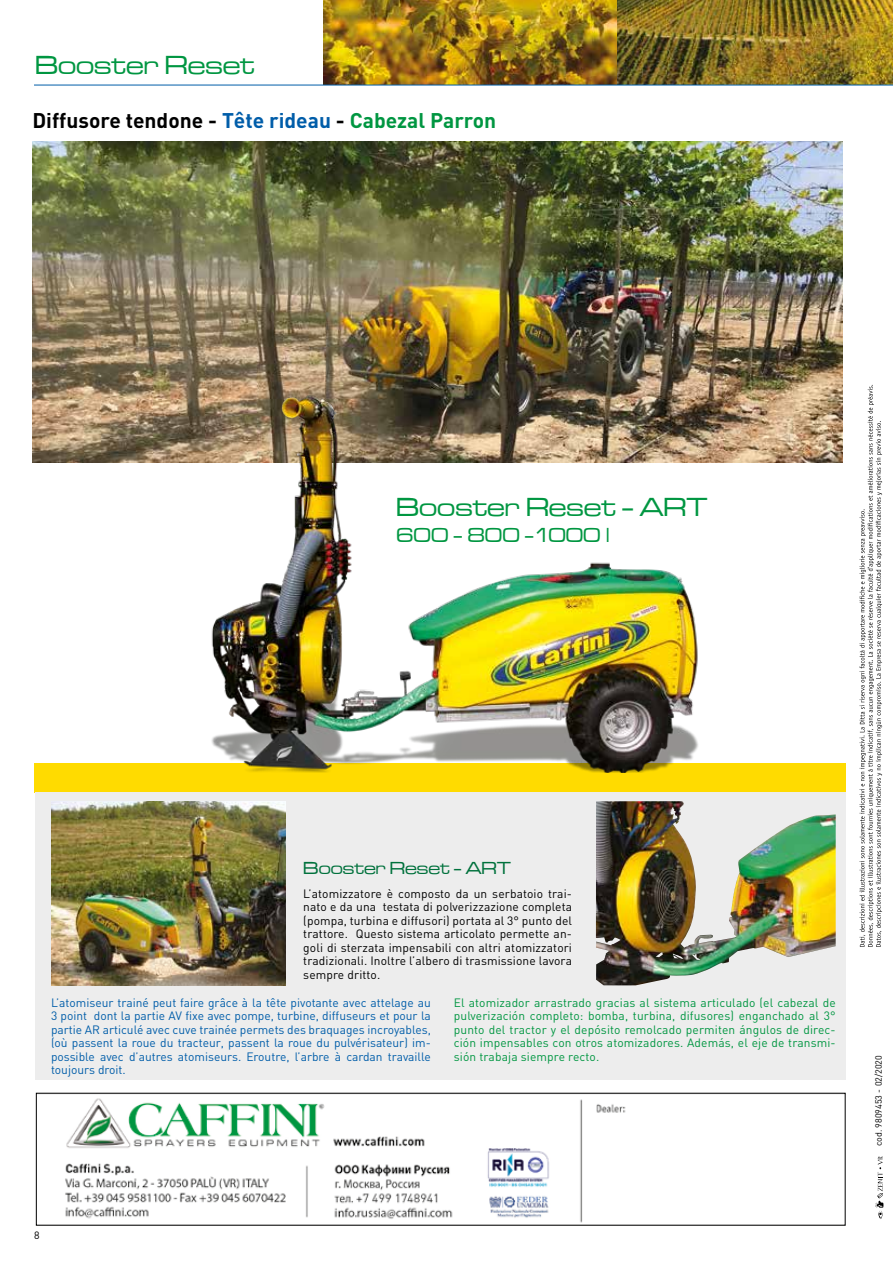
<style>
.page{position:relative;width:893px;height:1263px;background:#fff}
.page>*{position:absolute;margin:0;border:0;box-sizing:border-box;transform-origin:0 0}
.t1{font:500 expanded 27px "Microgramma Com";color:#009641}
.t2{font:700 21px "DIN";color:#000}
.t3{font:500 expanded 21px "Microgramma Com";color:#009641}
.t4{font:500 expanded 18px "Microgramma Com";color:#00713c}
.t5{font:12px/13.5px "DIN";color:#005da9;text-align:justify}
.t6{font:12px/13.5px "DIN";letter-spacing:.01em;color:#000;text-align:justify}
.t7{font:12px/13.5px "DIN";letter-spacing:.01em;color:#009641;text-align:justify}
.t8{font:10.5px "DIN";color:#000}
.t9{font:9px "DIN";color:#000}
.s1{color:#005da9}
.s2{color:#009641}
</style>
<div class="page">
<div style="left:34px;top:763px;width:811px;height:29px;background:#ffdb00"></div>
<div style="left:35px;top:792px;width:810px;height:288px;background:#ededed"></div>
<svg style="left:860px;top:385px;width:22px;height:562px"></svg>
<svg style="left:875px;top:1156px;width:8px;height:63px"></svg>
<img style="left:324px;top:0;width:569px;height:85px">
<hr style="left:34px;top:85px;width:859px;height:1px;background:#005da9">
<img style="left:65px;top:1098px;width:561px;height:125px">
<img style="left:32px;top:142px;width:811px;height:321px">
<img style="left:596px;top:801px;width:240px;height:184px">
<img style="left:51px;top:801px;width:235px;height:184px">
<img style="left:201px;top:389px;width:501px;height:383px">
<h1 class="t1" style="left:35px;top:48px;width:221px">Booster Reset</h1>
<h2 class="t2" style="left:32px;top:106px;width:465px">Diffusore tendone - <span class="s1">Tête rideau</span> - <span class="s2">Cabezal Parron</span></h2>
<h1 class="t1" style="left:396px;top:490px;width:312px">Booster Reset - ART</h1>
<h2 class="t3" style="left:396px;top:521px;width:215px">600 - 800 -1000 l</h2>
<h3 class="t4" style="left:303px;top:857px;width:209px">Booster Reset - ART</h3>
<p class="t6" style="left:303px;top:887px;width:270px">L’atomizzatore è composto da un serbatoio trai&shy;nato e da una testata di polverizzazione completa (pompa, turbina e diffusori) portata al 3° punto del trattore. Questo sistema articolato permette an&shy;goli di sterzata impensabili con altri atomizzatori tradizionali. Inoltre l’albero di trasmissione lavora sempre dritto.</p>
<p class="t5" style="left:51px;top:996px;width:381px">L’atomiseur trainé peut faire grâce à la tête pivotante avec attelage au 3 point dont la partie AV fixe avec pompe, turbine, diffuseurs et pour la partie AR articulé avec cuve trainée permets des braquages incroyables, (où passent la roue du tracteur, passent la roue du pulvérisateur) im&shy;possible avec d’autres atomiseurs. Eroutre, l’arbre à cardan travaille toujours droit.</p>
<p class="t7" style="left:454px;top:996px;width:383px">El atomizador arrastrado gracias al sistema articulado (el cabezal de pulverización completo: bomba, turbina, difusores) enganchado al 3° punto del tractor y el depósito remolcado permiten ángulos de direc&shy;ción impensables con otros atomizadores. Además, el eje de transmi&shy;sión trabaja siempre recto.</p>
<p class="t8" style="left:34px;top:1229px;width:7px">8</p>
<p class="t9" style="left:874px;top:1146px;width:93px;rotate:-90deg">cod. 9809453 - 02/2020</p>
</div>
